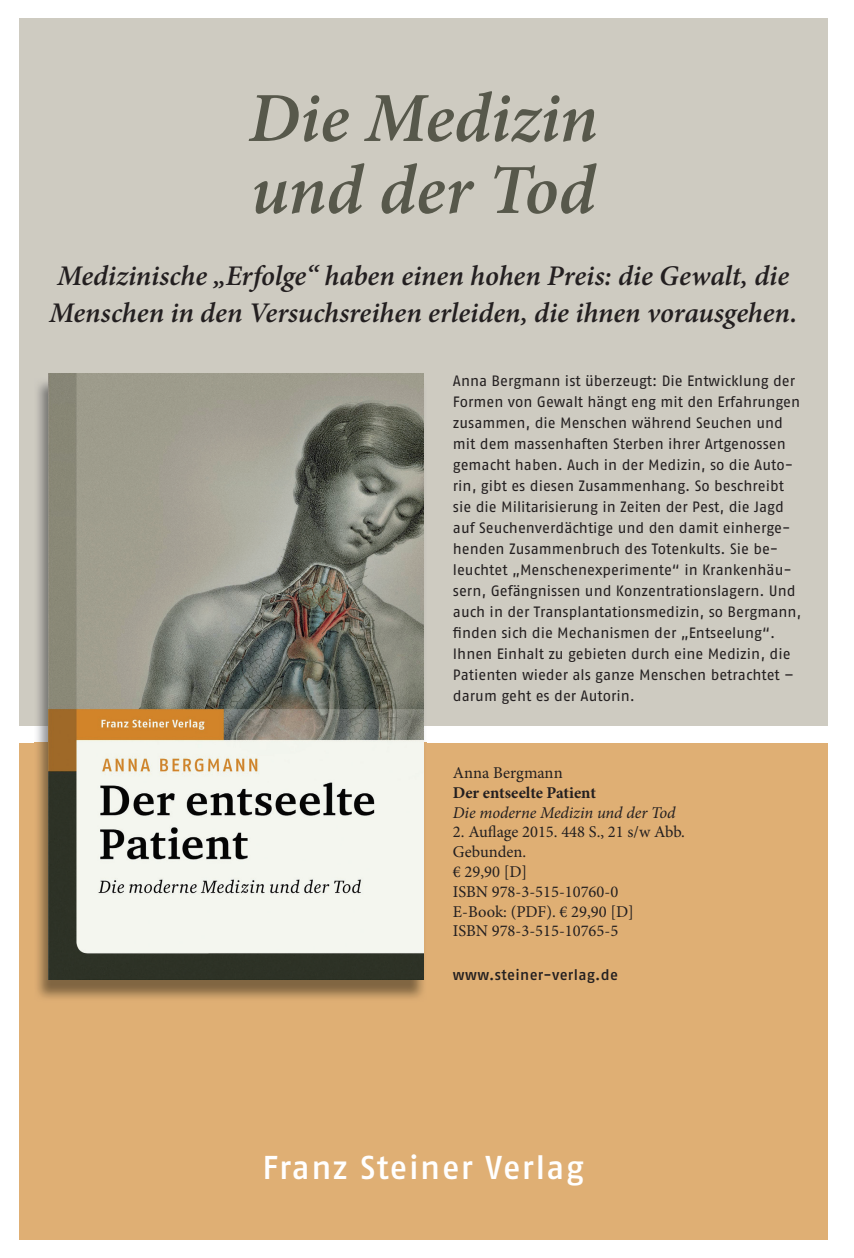
<style>
.page{position:relative;width:854px;height:1258px;background:#fff}
.page>*{position:absolute;margin:0;border:0;box-sizing:border-box;transform-origin:0 0}
.t1{font:italic 600 70.5px/72px "Minion Pro";color:#57584b}
.t2{font:500 33px "Fago OT";letter-spacing:.045em;color:#fff}
.t3{font:italic 600 28.5px/37.5px "Minion Pro";letter-spacing:-.005em;color:#231f20}
.t4{font:16.5px/19.8px "Minion Pro";color:#231f20}
.t5{font:italic 16.5px "Minion Pro";letter-spacing:-.005em;color:#231f20}
.t6{font:700 16.5px "Minion Pro";letter-spacing:-.005em;color:#231f20}
.t7{font:15px/21px "Fago No";color:#231f20}
.t8{font:500 15px "Fago OT";letter-spacing:.025em;color:#231f20}
</style>
<div class="page">
<div style="left:19px;top:19px;width:808px;height:707px;background:#cecbc1"></div>
<div style="left:19px;top:743px;width:808px;height:496px;background:#dfaf74"></div>
<img style="left:34px;top:378px;width:393px;height:621px">
<img style="left:49px;top:374px;width:374px;height:606px">
<h1 class="t1" style="left:248px;top:82px;width:351px">Die Medizin und der Tod</h1>
<h3 class="t3" style="left:49px;top:256px;width:750px">Medizinische „Erfolge“ haben einen hohen Preis: die Gewalt, die<br>Menschen in den Versuchsreihen erleiden, die ihnen vorausgehen.</h3>
<p class="t7" style="left:453px;top:370px;width:350px">Anna Bergmann ist überzeugt: Die Entwicklung der Formen von Gewalt hängt eng mit den Erfahrungen zusammen, die Menschen während Seuchen und mit dem massenhaften Sterben ihrer Artgenossen gemacht haben. Auch in der Medizin, so die Auto&shy;rin, gibt es diesen Zusammenhang. So beschreibt sie die Militarisierung in Zeiten der Pest, die Jagd auf Seuchenverdächtige und den damit einherge&shy;henden Zusammenbruch des Totenkults. Sie be&shy;leuchtet „Menschenexperimente“ in Krankenhäu&shy;sern, Gefängnissen und Konzentrationslagern. Und auch in der Transplantationsmedizin, so Bergmann, finden sich die Mechanismen der „Entseelung“.<br>Ihnen Einhalt zu gebieten durch eine Medizin, die Patienten wieder als ganze Menschen betrachtet – darum geht es der Autorin.</p>
<p class="t4" style="left:453px;top:763px;width:111px">Anna Bergmann</p>
<p class="t6" style="left:453px;top:781px;width:145px">Der entseelte Patient</p>
<p class="t5" style="left:453px;top:801px;width:224px">Die moderne Medizin und der Tod</p>
<p class="t4" style="left:453px;top:822px;width:234px">2. Auflage 2015. 448 S., 21 s/w Abb.<br>Gebunden.<br>€ 29,90 [D]<br>ISBN 978-3-515-10760-0<br>E-Book: (PDF). € 29,90 [D]<br>ISBN 978-3-515-10765-5</p>
<p class="t8" style="left:453px;top:966px;width:167px">www.steiner-verlag.de</p>
<h2 class="t2" style="left:262px;top:1148px;width:323px">Franz Steiner Verlag</h2>
</div>
